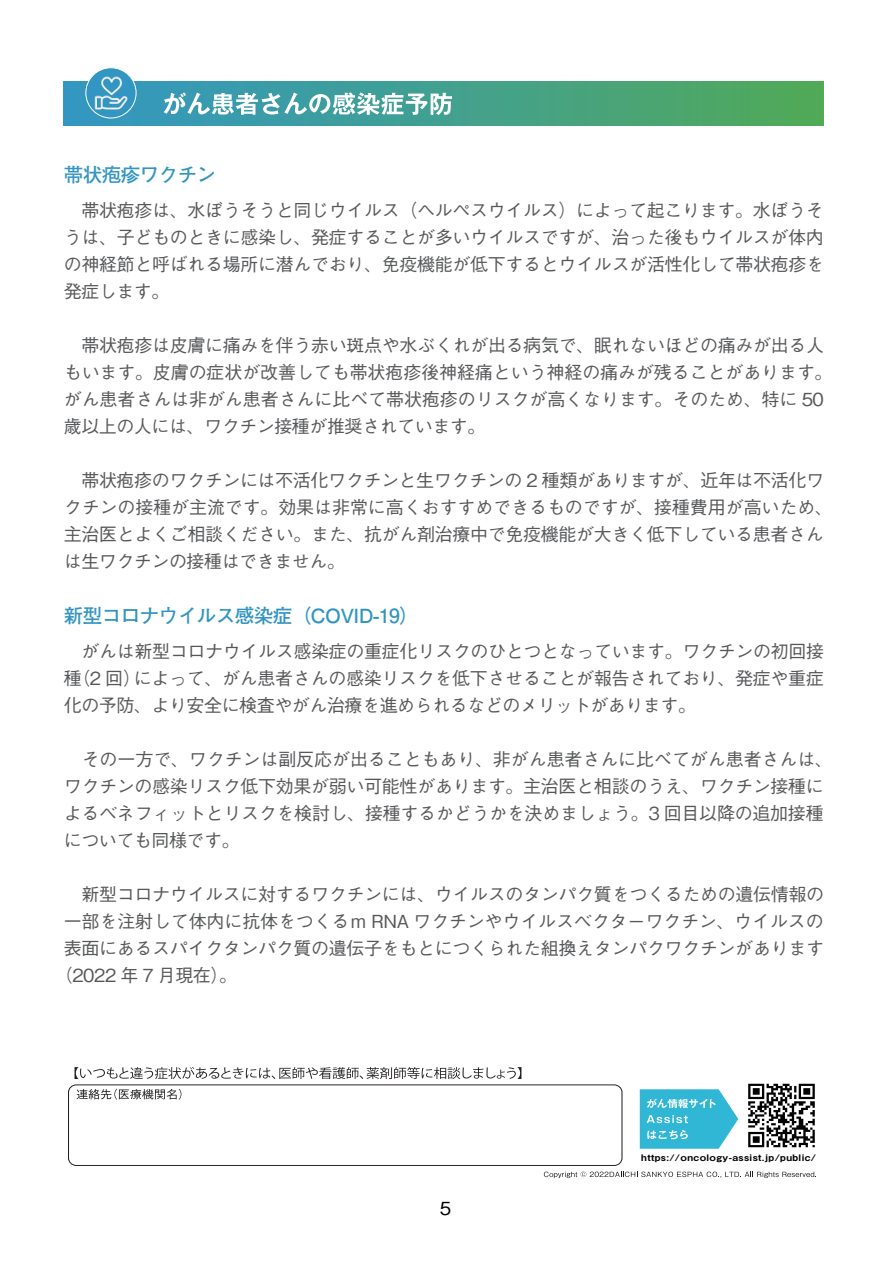
<style>
.page{position:relative;width:893px;height:1263px;background:#fff}
.page>*{position:absolute;margin:0;border:0;box-sizing:border-box;transform-origin:0 0}
.t1{font:700 19.5px "Futo Go B101 Pro";letter-spacing:-.025em;color:#3194c2}
.t2{font:500 18px/27px "Gothic BBB Pro";letter-spacing:-.02em;color:#57585a}
.t3{font:500 18px "Gothic BBB Pro";color:#000}
.t4{font:9px "Midashi Go Pro MB31";letter-spacing:.035em;color:#000;scale:1.15 1}
</style>
<div class="page">
<div style="left:64px;top:82px;width:760px;height:44px;background:linear-gradient(to right,#3598c5,#50a958)"></div>
<div style="left:86px;top:68px;width:50px;height:50px;background:#3296c2;border-radius:50%"></div>
<div style="left:86px;top:68px;width:50px;height:50px;border:1px solid #fff;border-radius:50%"></div>
<img style="left:93px;top:76px;width:35px;height:34px">
<svg style="left:164px;top:92px;width:288px;height:23px"></svg>
<svg style="left:544px;top:1171px;width:272px;height:7px"></svg>
<div style="left:68px;top:1084px;width:554px;height:82px;border:1px solid #231f20;border-radius:8px"></div>
<svg style="left:640px;top:1089px;width:98px;height:60px;background:#56c4dc"></svg>
<svg style="left:77px;top:1089px;width:104px;height:11px"></svg>
<img style="left:748px;top:1083px;width:67px;height:65px">
<svg style="left:75px;top:1067px;width:446px;height:12px"></svg>
<p class="t1" style="left:64px;top:159px;width:154px">帯状疱疹ワクチン</p>
<p class="t2" style="left:64px;top:197px;width:762px;text-align:justify">　帯状疱疹は、水ぼうそうと同じウイルス（ヘルペスウイルス）によって起こります。水ぼうそうは、子どものときに感染し、発症することが多いウイルスですが、治った後もウイルスが体内の神経節と呼ばれる場所に潜んでおり、免疫機能が低下するとウイルスが活性化して帯状疱疹を発症します。</p>
<p class="t2" style="left:64px;top:332px;width:770px">　帯状疱疹は皮膚に痛みを伴う赤い斑点や水ぶくれが出る病気で、眠れないほどの痛みが出る人もいます。皮膚の症状が改善しても帯状疱疹後神経痛という神経の痛みが残ることがあります。がん患者さんは非がん患者さんに比べて帯状疱疹のリスクが高くなります。そのため、特に 50歳以上の人には、ワクチン接種が推奨されています。</p>
<p class="t2" style="left:64px;top:467px;width:771px">　帯状疱疹のワクチンには不活化ワクチンと生ワクチンの 2 種類がありますが、近年は不活化ワクチンの接種が主流です。効果は非常に高くおすすめできるものですが、接種費用が高いため、主治医とよくご相談ください。また、抗がん剤治療中で免疫機能が大きく低下している患者さんは生ワクチンの接種はできません。</p>
<p class="t1" style="left:64px;top:600px;width:357px">新型コロナウイルス感染症（COVID-19(</p>
<p class="t2" style="left:64px;top:638px;width:762px;text-align:right">　がんは新型コロナウイルス感染症の重症化リスクのひとつとなっています。ワクチンの初回接によって、がん患者さんの感染リスクを低下させることが報告されており、発症や重症</p>
<p class="t2" style="left:64px;top:665px;width:634px">（種 2回）<br>化の予防、より安全に検査やがん治療を進められるなどのメリットがあります。</p>
<p class="t2" style="left:64px;top:746px;width:771px">　その一方で、ワクチンは副反応が出ることもあり、非がん患者さんに比べてがん患者さんは、ワクチンの感染リスク低下効果が弱い可能性があります。主治医と相談のうえ、ワクチン接種によるベネフィットとリスクを検討し、接種するかどうかを決めましょう。3 回目以降の追加接種についても同様です。</p>
<p class="t2" style="left:64px;top:881px;width:762px">　新型コロナウイルスに対するワクチンには、ウイルスのタンパク質をつくるための遺伝情報の</p>
<p class="t2" style="left:64px;top:908px;width:761px">一部を注射して体内に抗体をつくるｍ RNA ワクチンやウイルスベクターワクチン、ウイルスの</p>
<p class="t2" style="left:64px;top:935px;width:762px">表面にあるスパイクタンパク質の遺伝子をもとにつくられた組換えタンパクワクチンがあります</p>
<p class="t2" style="left:55px;top:962px;width:184px">（2022 年 7 月現在。(</p>
<p class="t3" style="left:440px;top:1198px;width:13px">5</p>
<p class="t4" style="left:641px;top:1153px;width:153px">https://oncology-assist.jp/public/</p>
</div>
